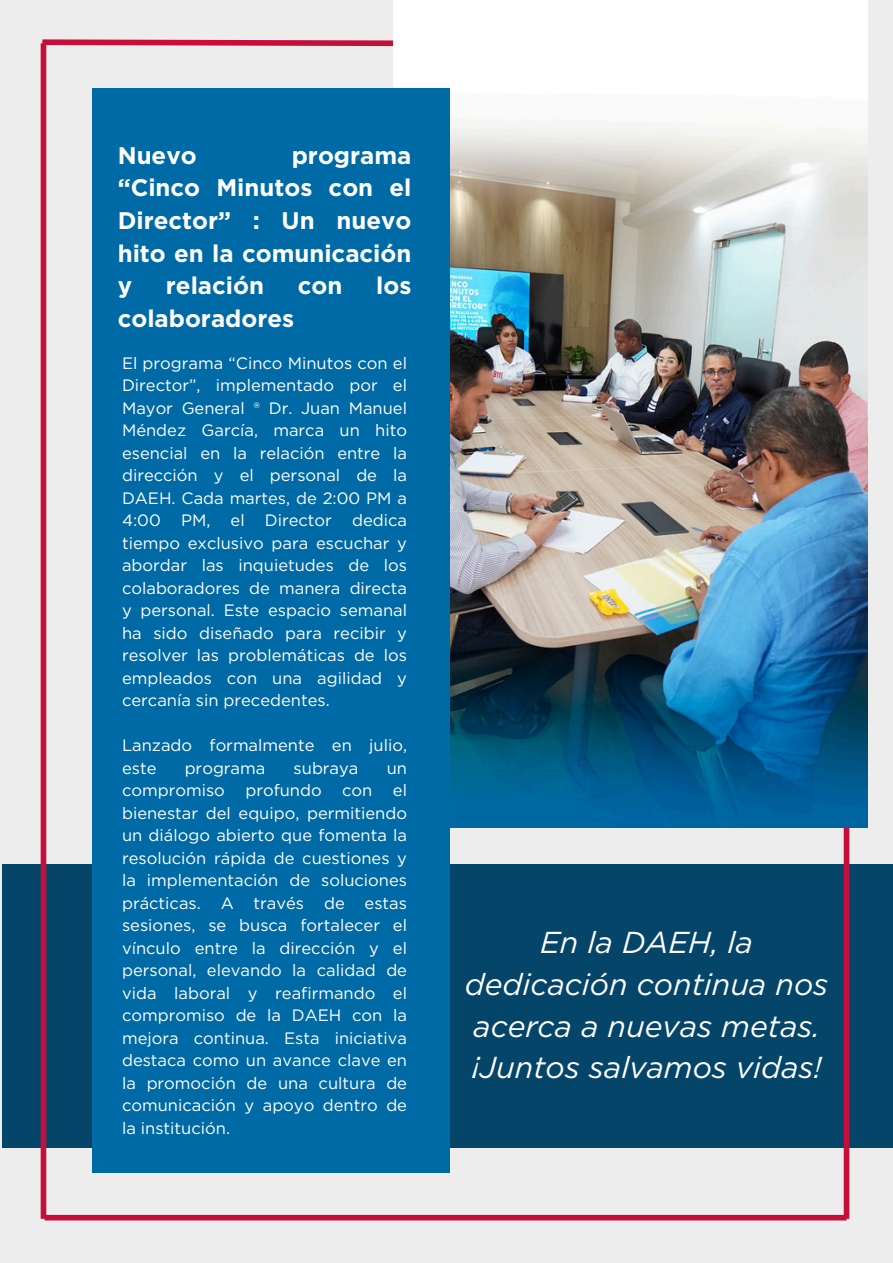
<style>
.page{position:relative;width:893px;height:1263px;background:#fff}
.page>*{position:absolute;margin:0;border:0;box-sizing:border-box;transform-origin:0 0}
.t1{font:italic 30.3px/41.7px "Gotham";color:#fff;text-align:center}
.t2{font:700 24px/32.7px "Gotham";color:#fff;text-align:justify}
.t3{font:16.5px/22.5px "Gotham";color:#fff;text-align:justify}
</style>
<div class="page">
<div style="left:0;top:0;width:892px;height:1263px;background:#ededed"></div>
<div style="left:3px;top:864px;width:889px;height:284px;background:#054569"></div>
<div style="left:843px;top:417px;width:6px;height:802px;background:#c60e3b"></div>
<svg style="left:40px;top:37px;width:354px;height:12px"></svg>
<img style="left:394px;top:0;width:473px;height:828px">
<div style="left:41px;top:43px;width:5px;height:1176px;background:#c60e3b"></div>
<div style="left:92px;top:89px;width:357px;height:1084px;background:#006aa6"></div>
<div style="left:45px;top:1215px;width:801px;height:6px;background:#c60e3b"></div>
<h1 class="t2" style="left:118px;top:139px;width:80px">Nuevo</h1>
<h1 class="t2" style="left:118px;top:139px;width:295px;text-indent:174px">programa “Cinco Minutos con el Director” : Un nuevo hito en la comunicación y</h1>
<h1 class="t2" style="left:166px;top:269px;width:100px">relación</h1>
<h1 class="t2" style="left:298px;top:269px;width:46px">con</h1>
<h1 class="t2" style="left:376px;top:269px;width:37px">los</h1>
<h1 class="t2" style="left:118px;top:302px;width:178px">colaboradores</h1>
<p class="t3" style="left:122px;top:352px;width:286px">El programa “Cinco Minutos con el Director”, implementado por el Mayor General ® Dr. Juan Manuel Méndez García, marca un hito esencial en la relación entre la dirección y el personal de la DAEH. Cada martes, de 2:00 PM a 4:00 PM, el Director dedica tiempo exclusivo para escuchar y abordar las inquietudes de los colaboradores de manera directa y personal. Este espacio semanal ha sido diseñado para recibir y resolver las problemáticas de los empleados con una agilidad y cercanía sin precedentes.</p>
<p class="t3" style="left:122px;top:734px;width:286px">Lanzado formalmente en julio, este</p>
<p class="t3" style="left:185px;top:757px;width:82px">programa</p>
<p class="t3" style="left:293px;top:757px;width:66px">subraya</p>
<p class="t3" style="left:122px;top:757px;width:286px;text-indent:265px">un compromiso profundo con el bienestar del equipo, permitiendo un diálogo abierto que fomenta la resolución rápida de cuestiones y la implementación de soluciones prácticas. A través de estas sesiones, se busca fortalecer el vínculo entre la dirección y el personal, elevando la calidad de vida laboral y reafirmando el compromiso de la DAEH con la mejora continua. Esta iniciativa destaca como un avance clave en la promoción de una cultura de comunicación y apoyo dentro de la institución.</p>
<p class="t1" style="left:465px;top:922px;width:365px">En la DAEH, la dedicación continua nos acerca a nuevas metas. ¡Juntos salvamos vidas!</p>
</div>
